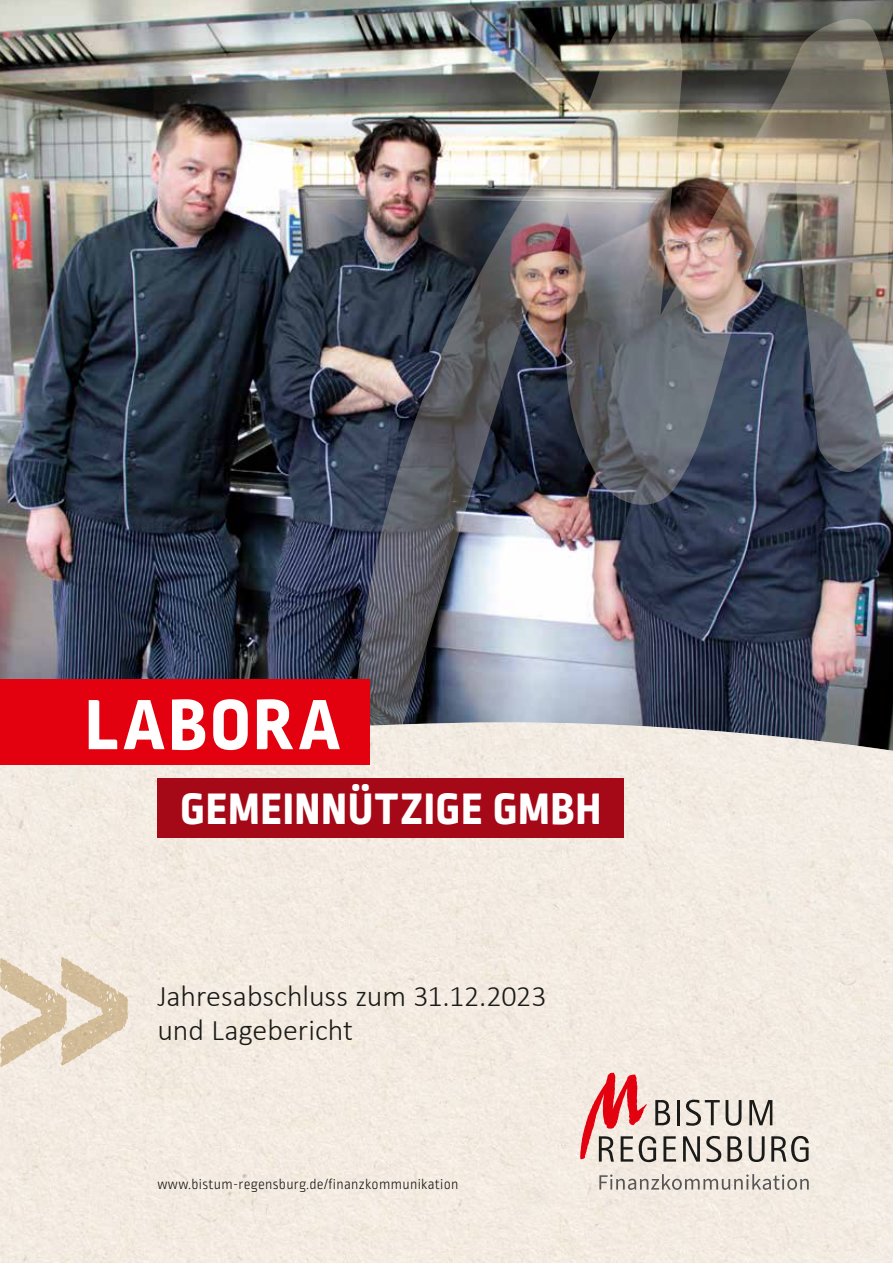
<style>
.page{position:relative;width:893px;height:1263px;background:#fff}
.page>*{position:absolute;margin:0;border:0;box-sizing:border-box;transform-origin:0 0}
.t1{font:800 75px "Ropa Mix Pro";letter-spacing:.06em;color:#fff}
.t2{font:800 46.5px "Ropa Mix Pro";letter-spacing:.025em;color:#fff}
.t3{font:300 30px/34.5px "Calibri";color:#1a1a18}
.t4{font:300 15px "Ropa Mix Pro";letter-spacing:.02em;color:#1a1a18}
</style>
<div class="page">
<img style="left:0;top:0;width:348px;height:680px">
<img style="left:348px;top:0;width:545px;height:718px">
<div style="left:0;top:722px;width:893px;height:541px;background:#f3ebe2"></div>
<svg style="left:0;top:957px;width:128px;height:110px;background:#e3d3be"></svg>
<div style="left:0;top:680px;width:370px;height:85px;background:#e3000f"></div>
<div style="left:157px;top:778px;width:467px;height:60px;background:#a50917"></div>
<svg style="left:683px;top:1136px;width:17px;height:25px"></svg>
<svg style="left:706px;top:1136px;width:15px;height:26px"></svg>
<svg style="left:727px;top:1136px;width:15px;height:25px"></svg>
<svg style="left:749px;top:1136px;width:16px;height:26px"></svg>
<svg style="left:771px;top:1136px;width:38px;height:26px"></svg>
<svg style="left:580px;top:1073px;width:96px;height:89px;background:#dba7a3"></svg>
<hr style="left:677px;top:1100px;width:3px;height:25px;background:#1a1a18">
<svg style="left:686px;top:1100px;width:34px;height:26px"></svg>
<svg style="left:726px;top:1100px;width:15px;height:26px"></svg>
<svg style="left:749px;top:1100px;width:23px;height:25px"></svg>
<svg style="left:599px;top:1174px;width:210px;height:16px;background:#cbc5be"></svg>
<h1 class="t1" style="left:85px;top:681px;width:256px">LABORA</h1>
<h2 class="t2" style="left:181px;top:782px;width:422px">GEMEINNÜTZIGE GMBH</h2>
<h3 class="t3" style="left:157px;top:978px;width:391px">Jahresabschluss zum 31.12.2023 und Lagebericht</h3>
<p class="t4" style="left:157px;top:1176px;width:303px">www.bistum-regensburg.de/finanzkommunikation</p>
</div>
